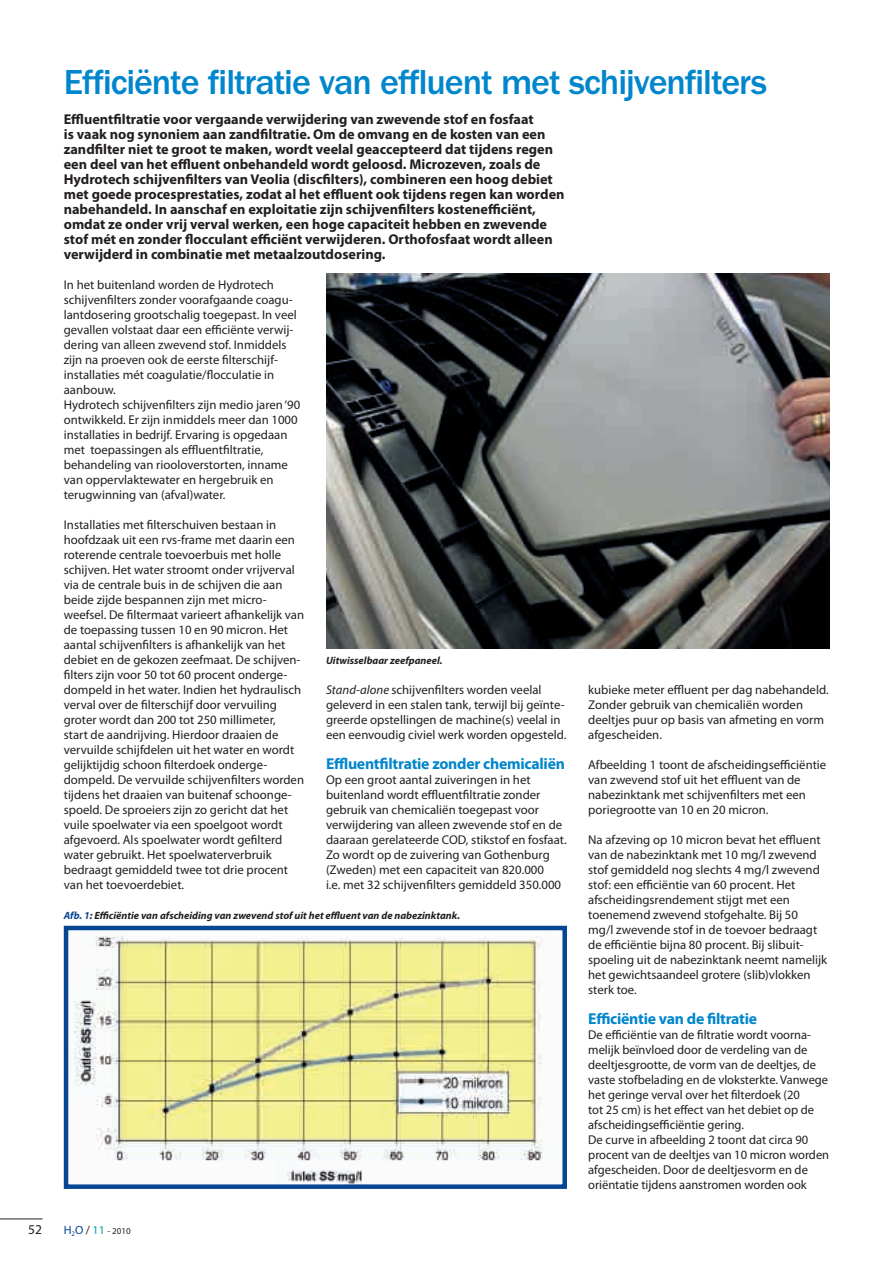
<style>
.page{position:relative;width:893px;height:1263px;background:#fff}
.page>*{position:absolute;margin:0;border:0;box-sizing:border-box;transform-origin:0 0}
.t1{font:500 36px "ITC Franklin Gothic Std";letter-spacing:-.03em;color:#0086cc}
.t2{font:700 15.75px "Myriad Pro";letter-spacing:-.015em;color:#0086cc}
.t3{font:700 14.25px/15px "Myriad Pro";color:#231f20}
.t4{font:13.5px "Myriad Pro";color:#231f20}
.t5{font:12.75px/15px "Myriad Pro";color:#231f20}
.t6{font:italic 700 10.5px "Myriad Pro";color:#231f20}
.t7{font:9px "Myriad Pro";color:#231f20}
.s1{font-style:italic}
.s2{color:#074693}
.s3{font-size:12px;color:#074693}
.s4{font-size:12px}
.s5{font-size:12px;color:#00a2b1}
</style>
<div class="page">
<hr style="left:0;top:1219px;width:43px;height:1px;background:#231f20">
<img style="left:74px;top:934px;width:478px;height:250px">
<div style="left:64px;top:926px;width:503px;height:263px;border:4px solid #074693"></div>
<img style="left:326px;top:274px;width:503px;height:375px">
<h1 class="t1" style="left:64px;top:62px;width:705px">Efficiënte filtratie van effluent met schijvenfilters</h1>
<p class="t3" style="left:64px;top:112px;width:502px">Effluentfiltratie voor vergaande verwijdering van zwevende stof en fosfaat<br>is vaak nog synoniem aan zandfiltratie. Om de omvang en de kosten van een zandfilter niet te groot te maken, wordt veelal geaccepteerd dat tijdens regen een deel van het effluent onbehandeld wordt geloosd. Microzeven, zoals de Hydrotech schijvenfilters van Veolia (discfilters), combineren een hoog debiet met goede procesprestaties, zodat al het effluent ook tijdens regen kan worden nabehandeld. In aanschaf en exploitatie zijn schijvenfilters kostenefficiënt, omdat ze onder vrij verval werken, een hoge capaciteit hebben en zwevende stof mét en zonder flocculant efficiënt verwijderen. Orthofosfaat wordt alleen verwijderd in combinatie met metaalzoutdosering.</p>
<p class="t5" style="left:64px;top:277px;width:238px">In het buitenland worden de Hydrotech schijvenfilters zonder voorafgaande coagu&shy;lantdosering grootschalig toegepast. In veel gevallen volstaat daar een efficiënte verwij&shy;dering van alleen zwevend stof. Inmiddels zijn na proeven ook de eerste filterschijf&shy;installaties mét coagulatie/flocculatie in aanbouw.<br>Hydrotech schijvenfilters zijn medio jaren ‘90 ontwikkeld. Er zijn inmiddels meer dan 1000 installaties in bedrijf. Ervaring is opgedaan met toepassingen als effluentfiltratie, behandeling van riooloverstorten, inname van oppervlaktewater en hergebruik en terugwinning van (afval)water.</p>
<p class="t5" style="left:64px;top:517px;width:242px">Installaties met filterschuiven bestaan in hoofdzaak uit een rvs-frame met daarin een roterende centrale toevoerbuis met holle schijven. Het water stroomt onder vrijverval via de centrale buis in de schijven die aan beide zijde bespannen zijn met micro&shy;weefsel. De filtermaat varieert afhankelijk van de toepassing tussen 10 en 90 micron. Het aantal schijvenfilters is afhankelijk van het debiet en de gekozen zeefmaat. De schijven&shy;filters zijn voor 50 tot 60 procent onderge&shy;dompeld in het water. Indien het hydraulisch verval over de filterschijf door vervuiling groter wordt dan 200 tot 250 millimeter,<br>start de aandrijving. Hierdoor draaien de vervuilde schijfdelen uit het water en wordt gelijktijdig schoon filterdoek onderge&shy;dompeld. De vervuilde schijvenfilters worden tijdens het draaien van buitenaf schoonge&shy;spoeld. De sproeiers zijn zo gericht dat het vuile spoelwater via een spoelgoot wordt afgevoerd. Als spoelwater wordt gefilterd water gebruikt. Het spoelwaterverbruik bedraagt gemiddeld twee tot drie procent van het toevoerdebiet.</p>
<p class="t6" style="left:326px;top:654px;width:118px">Uitwisselbaar zeefpaneel.</p>
<p class="t5" style="left:326px;top:682px;width:242px"><span class="s1">Stand-alone</span> schijvenfilters worden veelal geleverd in een stalen tank, terwijl bij geïnte&shy;greerde opstellingen de machine(s) veelal in een eenvoudig civiel werk worden opgesteld.</p>
<p class="t2" style="left:326px;top:755px;width:240px">Effluentfiltratie zonder chemicaliën</p>
<p class="t5" style="left:326px;top:772px;width:242px">Op een groot aantal zuiveringen in het buitenland wordt effluentfiltratie zonder gebruik van chemicaliën toegepast voor verwijdering van alleen zwevende stof en de daaraan gerelateerde COD, stikstof en fosfaat.<br>Zo wordt op de zuivering van Gothenburg (Zweden) met een capaciteit van 820.000<br>i.e. met 32 schijvenfilters gemiddeld 350.000</p>
<p class="t5" style="left:588px;top:682px;width:242px">kubieke meter effluent per dag nabehandeld.<br>Zonder gebruik van chemicaliën worden deeltjes puur op basis van afmeting en vorm afgescheiden.</p>
<p class="t5" style="left:588px;top:757px;width:240px">Afbeelding 1 toont de afscheidingsefficiëntie van zwevend stof uit het effluent van de nabezinktank met schijvenfilters met een poriegrootte van 10 en 20 micron.</p>
<p class="t5" style="left:588px;top:832px;width:240px">Na afzeving op 10 micron bevat het effluent van de nabezinktank met 10 mg/l zwevend stof gemiddeld nog slechts 4 mg/l zwevend stof: een efficiëntie van 60 procent. Het afscheidingsrendement stijgt met een toenemend zwevend stofgehalte. Bij 50<br>mg/l zwevende stof in de toevoer bedraagt de efficiëntie bijna 80 procent. Bij slibuit&shy;spoeling uit de nabezinktank neemt namelijk het gewichtsaandeel grotere (slib)vlokken sterk toe.</p>
<p class="t2" style="left:588px;top:1010px;width:170px">Efficiëntie van de filtratie</p>
<p class="t5" style="left:588px;top:1027px;width:242px">De efficiëntie van de filtratie wordt voorna&shy;melijk beïnvloed door de verdeling van de deeltjesgrootte, de vorm van de deeltjes, de vaste stofbelading en de vloksterkte. Vanwege het geringe verval over het filterdoek (20<br>tot 25 cm) is het effect van het debiet op de afscheidingsefficiëntie gering.<br>De curve in afbeelding 2 toont dat circa 90 procent van de deeltjes van 10 micron worden afgescheiden. Door de deeltjesvorm en de oriëntatie tijdens aanstromen worden ook</p>
<p class="t6" style="left:64px;top:909px;width:398px"><span class="s2">Afb. 1</span>: Efficiëntie van afscheiding van zwevend stof uit het effluent van de nabezinktank.</p>
<p class="t4" style="left:28px;top:1222px;width:15px">52</p>
<p class="t7" style="left:64px;top:1226px;width:68px"><span class="s3">H</span><sub>2</sub><span class="s3">O</span> <span class="s4">/</span> <span class="s5">11</span> - 2010</p>
</div>
